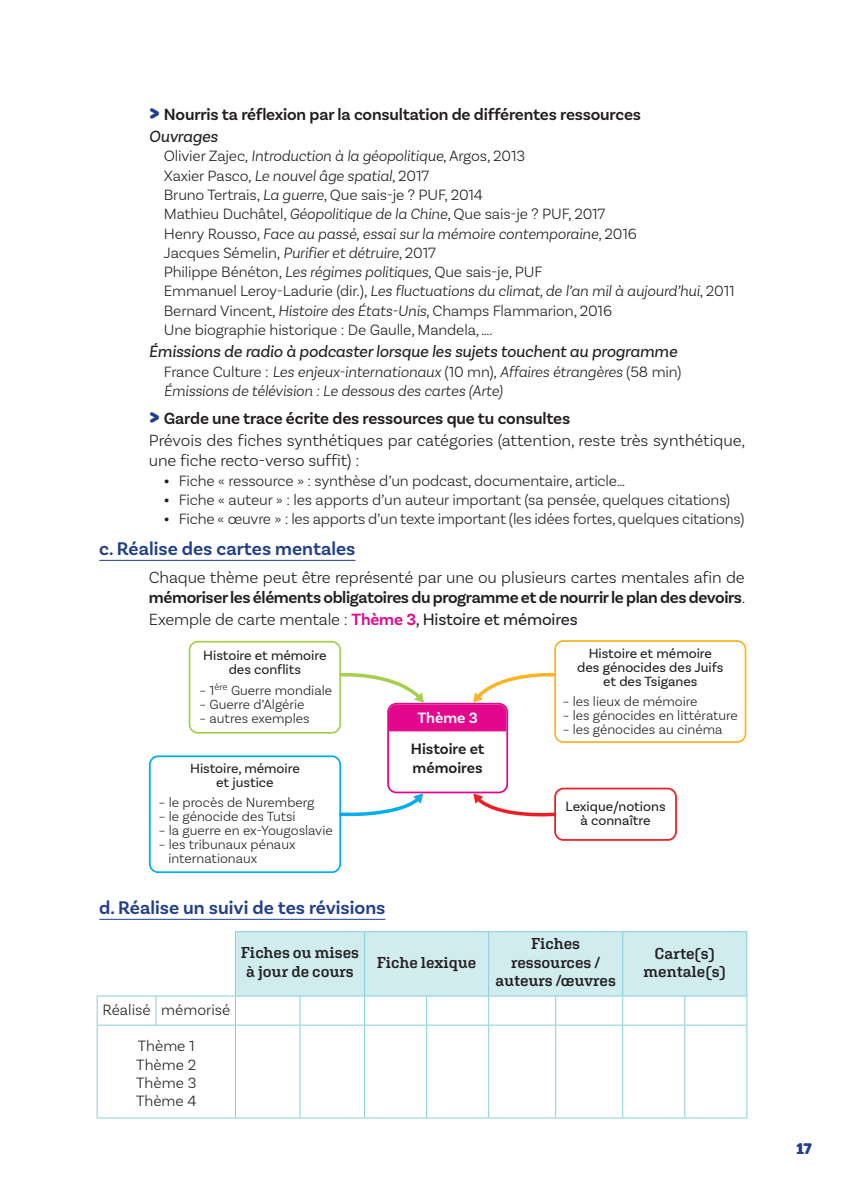
<style>
.page{position:relative;width:844px;height:1191px;background:#fff}
.page>*{position:absolute;margin:0;border:0;box-sizing:border-box;transform-origin:0 0}
.t1{font:600 19.25px "Basic Sans";color:#203e8a}
.t2{font:600 17.15px/22.6px "Basic Sans";letter-spacing:-.02em;color:#231f20}
.t3{font:300 17.15px/22.6px "Basic Sans";letter-spacing:-.01em;color:#231f20}
.t4{font:italic 17.15px "Basic Sans";letter-spacing:-.01em;color:#231f20}
.t5{font:300 15.75px/19.2px "Basic Sans";letter-spacing:-.01em;color:#231f20}
.t6{font:italic 300 15.75px/19.2px "Basic Sans";letter-spacing:-.01em;color:#231f20}
.t7{font:600 15.75px/18.4px "Aglet Slab";letter-spacing:-.005em;color:#231f20;text-align:center}
.t8{font:600 15.75px/18.9px "Basic Sans";color:#231f20}
.t9{font:600 15.75px "Basic Sans";color:#fff}
.t10{font:900 15.75px "Aglet Slab";color:#203e8a}
.t11{font:300 14px/14px "Basic Sans";color:#231f20}
.t12{font:14px/14px "Basic Sans";color:#231f20;text-align:center}
.s1{font-family:"Aglet Slab";font-weight:900;font-size:19.25px;color:#203e8a}
.s2{font-weight:400;font-style:italic}
.s3{font-style:italic}
.s4{font-style:normal}
.s5{font-weight:600}
.s6{font-weight:300}
.s7{font-weight:600;color:#e2078c}
.s8{font-weight:400}
</style>
<div class="page">
<hr style="left:99px;top:560px;width:256px;height:1px;background:#203e8a">
<hr style="left:99px;top:919px;width:286px;height:1px;background:#203e8a">
<svg style="left:149px;top:640px;width:597px;height:233px"></svg>
<svg style="left:155px;top:996px;width:1px;height:28px"></svg>
<hr style="left:97px;top:1024px;width:59px;height:1px;background:#84d1d7">
<hr style="left:156px;top:1024px;width:79px;height:1px;background:#84d1d7">
<hr style="left:235px;top:1024px;width:65px;height:1px;background:#84d1d7">
<hr style="left:235px;top:1025px;width:1px;height:92px;background:#84d1d7">
<hr style="left:300px;top:1024px;width:64px;height:1px;background:#84d1d7">
<hr style="left:299px;top:1025px;width:1px;height:92px;background:#84d1d7">
<hr style="left:364px;top:1024px;width:62px;height:1px;background:#84d1d7">
<hr style="left:364px;top:1025px;width:1px;height:92px;background:#84d1d7">
<hr style="left:426px;top:1024px;width:62px;height:1px;background:#84d1d7">
<hr style="left:426px;top:1025px;width:1px;height:92px;background:#84d1d7">
<hr style="left:488px;top:1024px;width:67px;height:1px;background:#84d1d7">
<hr style="left:488px;top:1025px;width:1px;height:92px;background:#84d1d7">
<hr style="left:555px;top:1024px;width:67px;height:1px;background:#84d1d7">
<hr style="left:555px;top:1025px;width:1px;height:92px;background:#84d1d7">
<hr style="left:622px;top:1024px;width:62px;height:1px;background:#84d1d7">
<hr style="left:622px;top:1025px;width:1px;height:92px;background:#84d1d7">
<hr style="left:684px;top:1024px;width:63px;height:1px;background:#84d1d7">
<hr style="left:684px;top:1025px;width:1px;height:92px;background:#84d1d7">
<hr style="left:97px;top:1117px;width:59px;height:1px;background:#84d1d7">
<hr style="left:156px;top:1117px;width:79px;height:1px;background:#84d1d7">
<hr style="left:235px;top:1117px;width:65px;height:1px;background:#84d1d7">
<hr style="left:300px;top:1117px;width:64px;height:1px;background:#84d1d7">
<hr style="left:364px;top:1117px;width:62px;height:1px;background:#84d1d7">
<hr style="left:426px;top:1117px;width:62px;height:1px;background:#84d1d7">
<hr style="left:488px;top:1117px;width:67px;height:1px;background:#84d1d7">
<hr style="left:555px;top:1117px;width:67px;height:1px;background:#84d1d7">
<hr style="left:622px;top:1117px;width:62px;height:1px;background:#84d1d7">
<hr style="left:684px;top:1117px;width:63px;height:1px;background:#84d1d7">
<svg style="left:97px;top:996px;width:1px;height:28px"></svg>
<svg style="left:235px;top:932px;width:512px;height:92px"></svg>
<hr style="left:97px;top:1025px;width:1px;height:92px;background:#84d1d7">
<hr style="left:746px;top:1025px;width:1px;height:92px;background:#84d1d7">
<hr style="left:235px;top:931px;width:65px;height:1px;background:#84d1d7">
<hr style="left:300px;top:931px;width:64px;height:1px;background:#84d1d7">
<hr style="left:364px;top:931px;width:62px;height:1px;background:#84d1d7">
<hr style="left:426px;top:931px;width:62px;height:1px;background:#84d1d7">
<hr style="left:488px;top:931px;width:67px;height:1px;background:#84d1d7">
<hr style="left:555px;top:931px;width:67px;height:1px;background:#84d1d7">
<hr style="left:622px;top:931px;width:62px;height:1px;background:#84d1d7">
<hr style="left:684px;top:931px;width:63px;height:1px;background:#84d1d7">
<hr style="left:746px;top:932px;width:1px;height:63px;background:#84d1d7">
<hr style="left:97px;top:995px;width:59px;height:1px;background:#84d1d7">
<hr style="left:156px;top:995px;width:79px;height:1px;background:#84d1d7">
<hr style="left:235px;top:995px;width:65px;height:1px;background:#84d1d7">
<hr style="left:300px;top:995px;width:64px;height:1px;background:#84d1d7">
<hr style="left:364px;top:995px;width:62px;height:1px;background:#84d1d7">
<hr style="left:426px;top:995px;width:62px;height:1px;background:#84d1d7">
<hr style="left:488px;top:995px;width:67px;height:1px;background:#84d1d7">
<hr style="left:555px;top:995px;width:67px;height:1px;background:#84d1d7">
<hr style="left:622px;top:995px;width:62px;height:1px;background:#84d1d7">
<hr style="left:684px;top:995px;width:63px;height:1px;background:#84d1d7">
<p class="t2" style="left:149px;top:103px;width:493px"><span class="s1">&gt;</span> Nourris ta réflexion par la consultation de différentes ressources<br><span class="s2">Ouvrages</span></p>
<p class="t5" style="left:164px;top:146px;width:572px">Olivier Zajec, <span class="s3">Introduction à la géopolitique</span>, Argos, 2013<br>Xaxier Pasco, <span class="s3">Le nouvel âge spatial</span>, 2017<br>Bruno Tertrais, <span class="s3">La guerre</span>, Que sais-je ? PUF, 2014<br>Mathieu Duchâtel, <span class="s3">Géopolitique de la Chine</span>, Que sais-je ? PUF, 2017<br>Henry Rousso, <span class="s3">Face au passé</span>, <span class="s3">essai sur la mémoire contemporaine</span>, 2016<br>Jacques Sémelin, <span class="s3">Purifier et détruire</span>, 2017<br>Philippe Bénéton, <span class="s3">Les régimes politiques</span>, Que sais-je, PUF<br>Emmanuel Leroy-Ladurie (dir.), <span class="s3">Les fluctuations du climat, de l’an mil à aujourd’hui</span>, 2011<br>Bernard Vincent, <span class="s3">Histoire des États-Unis</span>, Champs Flammarion, 2016<br>Une biographie historique : De Gaulle, Mandela, ….</p>
<p class="t4" style="left:149px;top:341px;width:529px">Émissions de radio à podcaster lorsque les sujets touchent au programme</p>
<p class="t6" style="left:164px;top:361px;width:519px"><span class="s4">France Culture :</span> Les enjeux-internationaux <span class="s4">(10 mn),</span> Affaires étrangères <span class="s4">(58 min)<br></span>Émissions de télévision : Le dessous des cartes (Arte)</p>
<p class="t3" style="left:149px;top:406px;width:598px"><span class="s1">&gt;</span> <span class="s5">Garde une trace écrite des ressources que tu consultes<br></span>Prévois des fiches synthétiques par catégories (attention, reste très synthétique,</p>
<p class="t3" style="left:149px;top:449px;width:212px">une fiche recto-verso suffit) :</p>
<p class="t5" style="left:164px;top:470px;width:463px"><span class="s5">•</span> Fiche « ressource » : synthèse d’un podcast, documentaire, article…</p>
<p class="t5" style="left:164px;top:489px;width:567px"><span class="s5">•</span> Fiche « auteur » : les apports d’un auteur important (sa pensée, quelques citations)</p>
<p class="t5" style="left:164px;top:509px;width:582px"><span class="s5">•</span> Fiche « œuvre » : les apports d’un texte important (les idées fortes, quelques citations)</p>
<p class="t1" style="left:99px;top:537px;width:257px">c. Réalise des cartes mentales</p>
<p class="t2" style="left:149px;top:567px;width:597px;line-height:20.1px"><span class="s6">Chaque thème peut être représenté par une ou plusieurs cartes mentales afin de </span>mémoriser les éléments obligatoires du programme et de nourrir le plan des devoirs<span class="s6">.</span></p>
<p class="t3" style="left:149px;top:608px;width:430px">Exemple de carte mentale : <span class="s7">Thème 3</span><span class="s8">, Histoire et mémoires</span></p>
<p class="t12" style="left:203px;top:648px;width:125px">Histoire et mémoire des conflits</p>
<p class="t11" style="left:199px;top:682px;width:134px">– 1<sup>ère</sup> Guerre mondiale</p>
<p class="t11" style="left:199px;top:696px;width:106px">– Guerre d’Algérie</p>
<p class="t11" style="left:199px;top:710px;width:111px">– autres exemples</p>
<p class="t12" style="left:190px;top:761px;width:111px">Histoire, mémoire et justice</p>
<p class="t11" style="left:159px;top:795px;width:157px">– le procès de Nuremberg</p>
<p class="t11" style="left:159px;top:809px;width:138px">– le génocide des Tutsi</p>
<p class="t11" style="left:159px;top:823px;width:175px">– la guerre en ex-Yougoslavie</p>
<p class="t11" style="left:168px;top:837px;width:129px;text-indent:-10px">– les tribunaux pénaux internationaux</p>
<p class="t9" style="left:417px;top:708px;width:62px">Thème 3</p>
<p class="t8" style="left:411px;top:739px;width:75px">Histoire et mémoires</p>
<p class="t12" style="left:577px;top:646px;width:148px">Histoire et mémoire des génocides des Juifs et des Tsiganes</p>
<p class="t11" style="left:562px;top:694px;width:136px">– les lieux de mémoire</p>
<p class="t11" style="left:562px;top:708px;width:177px">– les génocides en littérature</p>
<p class="t11" style="left:562px;top:722px;width:161px">– les génocides au cinéma</p>
<p class="t12" style="left:565px;top:799px;width:101px">Lexique/notions à connaître</p>
<p class="t1" style="left:99px;top:896px;width:287px">d. Réalise un suivi de tes révisions</p>
<p class="t7" style="left:241px;top:943px;width:120px">Fiches ou mises à jour de cours</p>
<p class="t7" style="left:377px;top:952px;width:101px">Fiche lexique</p>
<p class="t5" style="left:102px;top:1000px;width:129px">Réalisé mémorisé</p>
<p class="t5" style="left:136px;top:1036px;width:62px;line-height:18.4px;text-align:justify">Thème 1<br>Thème 2<br>Thème 3<br>Thème 4</p>
<p class="t7" style="left:495px;top:934px;width:122px">Fiches ressources / auteurs /œuvres</p>
<p class="t7" style="left:643px;top:943px;width:84px">Carte(s) mentale(s)</p>
<p class="t10" style="left:796px;top:1139px;width:17px">17</p>
</div>
